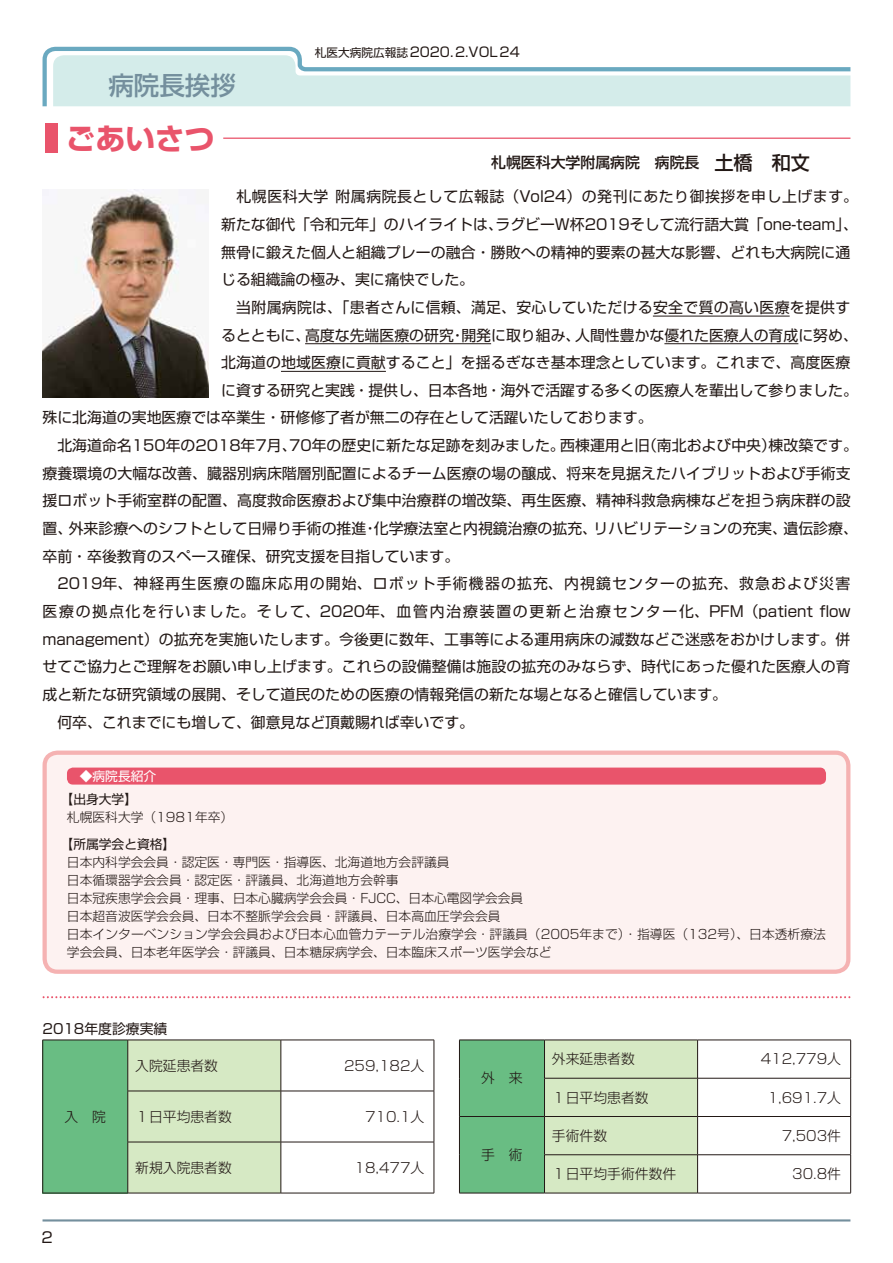
<style>
.page{position:relative;width:893px;height:1263px;background:#fff}
.page>*{position:absolute;margin:0;border:0;box-sizing:border-box;transform-origin:0 0}
.t1{font:700 29.7px "Shin Go Pro";color:#e9546b}
.t2{font:500 25.5px "Shin Go Pro";color:#748f9d}
.t3{font:14.85px "Shin Go Pro";letter-spacing:.005em;color:#221815}
.t4{font:14.85px "Shin Go Pro";letter-spacing:.115em;color:#221815}
.t5{font:14.85px "Shin Go Pro";letter-spacing:.075em;color:#221815}
.t6{font:14.85px "Shin Go Pro";letter-spacing:.035em;color:#221815}
.t7{font:500 14.85px "Shin Go Pro";color:#221815}
.t8{font:300 13.8px "Shin Go Pro";color:#221815}
.t9{font:13.8px "Shin Go Pro";color:#221815}
.t10{font:13.35px "Shin Go Pro";color:#221815}
.t11{font:300 12.75px/18.1px "Shin Go Pro";color:#221815}
.t12{font:12.75px "Shin Go Pro";color:#221815}
.t13{font:12.75px "Shin Go Pro";color:#fff}
.s1{font-size:11.7px}
.s2{font-size:19.2px}
</style>
<div class="page">
<svg style="left:42px;top:46px;width:809px;height:61px"></svg>
<svg style="left:53px;top:55px;width:797px;height:51px"></svg>
<hr style="left:43px;top:1219px;width:807px;height:2px;background:#748f9d">
<div style="left:45px;top:753px;width:803px;height:219px;background:#fdf2f1;border-radius:13px"></div>
<div style="left:43px;top:750px;width:807px;height:224px;border:4px solid #f5b2b2;border-radius:13px"></div>
<hr style="left:653px;top:316px;width:137px;height:1px;background:#221815">
<hr style="left:305px;top:343px;width:186px;height:1px;background:#221815">
<hr style="left:664px;top:343px;width:134px;height:1px;background:#221815">
<hr style="left:281px;top:371px;width:105px;height:1px;background:#221815">
<div style="left:45px;top:123px;width:12px;height:30px;background:#e9546b"></div>
<hr style="left:223px;top:138px;width:627px;height:1px;background:#e9546b">
<div style="left:43px;top:1040px;width:85px;height:153px;background:#69bd83"></div>
<div style="left:129px;top:1041px;width:152px;height:152px;background:#d6e9c4"></div>
<hr style="left:43px;top:1040px;width:85px;height:1px;background:#221815">
<hr style="left:42px;top:1040px;width:1px;height:51px;background:#221815">
<hr style="left:128px;top:1040px;width:153px;height:1px;background:#221815">
<hr style="left:128px;top:1040px;width:1px;height:51px;background:#221815">
<hr style="left:281px;top:1040px;width:153px;height:1px;background:#221815">
<hr style="left:281px;top:1040px;width:1px;height:51px;background:#221815">
<hr style="left:434px;top:1040px;width:1px;height:51px;background:#221815">
<hr style="left:42px;top:1091px;width:1px;height:51px;background:#221815">
<hr style="left:128px;top:1091px;width:153px;height:1px;background:#221815">
<hr style="left:128px;top:1091px;width:1px;height:51px;background:#221815">
<hr style="left:281px;top:1091px;width:153px;height:1px;background:#221815">
<hr style="left:281px;top:1091px;width:1px;height:51px;background:#221815">
<hr style="left:434px;top:1091px;width:1px;height:51px;background:#221815">
<hr style="left:42px;top:1142px;width:1px;height:51px;background:#221815">
<hr style="left:128px;top:1142px;width:153px;height:1px;background:#221815">
<hr style="left:128px;top:1142px;width:1px;height:51px;background:#221815">
<hr style="left:281px;top:1142px;width:153px;height:1px;background:#221815">
<hr style="left:281px;top:1142px;width:1px;height:51px;background:#221815">
<hr style="left:434px;top:1142px;width:1px;height:51px;background:#221815">
<hr style="left:43px;top:1193px;width:85px;height:1px;background:#221815">
<hr style="left:128px;top:1193px;width:153px;height:1px;background:#221815">
<hr style="left:281px;top:1193px;width:153px;height:1px;background:#221815">
<svg style="left:460px;top:1041px;width:237px;height:152px;background:#add8ab"></svg>
<hr style="left:459px;top:1040px;width:85px;height:1px;background:#221815">
<hr style="left:459px;top:1040px;width:1px;height:38px;background:#221815">
<hr style="left:544px;top:1040px;width:154px;height:1px;background:#221815">
<hr style="left:544px;top:1040px;width:1px;height:38px;background:#221815">
<hr style="left:698px;top:1040px;width:153px;height:1px;background:#221815">
<hr style="left:697px;top:1040px;width:1px;height:38px;background:#221815">
<hr style="left:850px;top:1040px;width:1px;height:38px;background:#221815">
<hr style="left:459px;top:1078px;width:1px;height:38px;background:#221815">
<hr style="left:544px;top:1078px;width:154px;height:1px;background:#221815">
<hr style="left:544px;top:1078px;width:1px;height:38px;background:#221815">
<hr style="left:698px;top:1078px;width:153px;height:1px;background:#221815">
<hr style="left:697px;top:1078px;width:1px;height:38px;background:#221815">
<hr style="left:850px;top:1078px;width:1px;height:38px;background:#221815">
<hr style="left:459px;top:1116px;width:85px;height:1px;background:#221815">
<hr style="left:459px;top:1117px;width:1px;height:38px;background:#221815">
<hr style="left:544px;top:1116px;width:154px;height:1px;background:#221815">
<hr style="left:544px;top:1117px;width:1px;height:37px;background:#221815">
<hr style="left:698px;top:1116px;width:153px;height:1px;background:#221815">
<hr style="left:697px;top:1117px;width:1px;height:37px;background:#221815">
<hr style="left:850px;top:1117px;width:1px;height:37px;background:#221815">
<hr style="left:459px;top:1155px;width:1px;height:38px;background:#221815">
<hr style="left:544px;top:1154px;width:154px;height:1px;background:#221815">
<hr style="left:544px;top:1155px;width:1px;height:38px;background:#221815">
<hr style="left:698px;top:1154px;width:153px;height:1px;background:#221815">
<hr style="left:697px;top:1155px;width:1px;height:38px;background:#221815">
<hr style="left:850px;top:1155px;width:1px;height:38px;background:#221815">
<hr style="left:459px;top:1193px;width:85px;height:1px;background:#221815">
<hr style="left:544px;top:1193px;width:154px;height:1px;background:#221815">
<hr style="left:698px;top:1193px;width:153px;height:1px;background:#221815">
<div style="left:67px;top:767px;width:759px;height:17px;background:#e9546b;border-radius:6px"></div>
<svg style="left:44px;top:996px;width:806px;height:2px"></svg>
<img style="left:43px;top:189px;width:165px;height:209px">
<p class="t10" style="left:315px;top:41px;width:207px"><span class="s1">札医大病院広報誌</span>2020.2.VOL24</p>
<h2 class="t2" style="left:108px;top:64px;width:129px">病院長挨拶</h2>
<h1 class="t1" style="left:66px;top:115px;width:150px">ごあいさつ</h1>
<p class="t6" style="left:221px;top:184px;width:638px">　札幌医科大学 附属病院長として広報誌（Vol24）の発刊にあたり御挨拶を申し上げます。</p>
<p class="t3" style="left:221px;top:212px;width:638px">新たな御代「令和元年」のハイライトは、ラグビーW杯2019そして流行語大賞「one-team」、</p>
<p class="t3" style="left:221px;top:240px;width:631px">無骨に鍛えた個人と組織プレーの融合・勝敗への精神的要素の甚大な影響、どれも大病院に通</p>
<p class="t3" style="left:221px;top:267px;width:254px">じる組織論の極み、実に痛快でした。</p>
<p class="t3" style="left:221px;top:295px;width:631px">　当附属病院は、「患者さんに信頼、満足、安心していただける安全で質の高い医療を提供す</p>
<p class="t3" style="left:221px;top:323px;width:638px">るとともに、高度な先端医療の研究・開発に取り組み、人間性豊かな優れた医療人の育成に努め、</p>
<p class="t3" style="left:221px;top:350px;width:631px">北海道の地域医療に貢献すること」を揺るぎなき基本理念としています。これまで、高度医療</p>
<p class="t3" style="left:221px;top:378px;width:638px">に資する研究と実践・提供し、日本各地・海外で活躍する多くの医療人を輩出して参りました。</p>
<p class="t3" style="left:43px;top:406px;width:612px">殊に北海道の実地医療では卒業生・研修修了者が無二の存在として活躍いたしております。</p>
<p class="t3" style="left:43px;top:433px;width:817px">　北海道命名150年の2018年7月、70年の歴史に新たな足跡を刻みました。西棟運用と旧（南北および中央）棟改築です。</p>
<p class="t3" style="left:43px;top:461px;width:810px">療養環境の大幅な改善、臓器別病床階層別配置によるチーム医療の場の醸成、将来を見据えたハイブリットおよび手術支</p>
<p class="t3" style="left:43px;top:488px;width:810px">援ロボット手術室群の配置、高度救命医療および集中治療群の増改築、再生医療、精神科救急病棟などを担う病床群の設</p>
<p class="t3" style="left:43px;top:516px;width:817px">置、外来診療へのシフトとして日帰り手術の推進・化学療法室と内視鏡治療の拡充、リハビリテーションの充実、遺伝診療、</p>
<p class="t3" style="left:43px;top:544px;width:418px">卒前・卒後教育のスペース確保、研究支援を目指しています。</p>
<p class="t5" style="left:43px;top:571px;width:809px">　2019年、神経再生医療の臨床応用の開始、ロボット手術機器の拡充、内視鏡センターの拡充、救急および災害</p>
<p class="t4" style="left:43px;top:599px;width:810px">医療の拠点化を行いました。そして、2020年、血管内治療装置の更新と治療センター化、PFM（patient flow</p>
<p class="t3" style="left:43px;top:627px;width:809px">management）の拡充を実施いたします。今後更に数年、工事等による運用病床の減数などご迷惑をおかけします。併</p>
<p class="t3" style="left:43px;top:654px;width:810px">せてご協力とご理解をお願い申し上げます。これらの設備整備は施設の拡充のみならず、時代にあった優れた医療人の育</p>
<p class="t3" style="left:43px;top:682px;width:686px">成と新たな研究領域の展開、そして道民のための医療の情報発信の新たな場となると確信しています。</p>
<p class="t3" style="left:43px;top:710px;width:433px">　何卒、これまでにも増して、御意見など頂戴賜れば幸いです。</p>
<p class="t7" style="left:491px;top:150px;width:320px">札幌医科大学附属病院　病院長　<span class="s2">土橋　和文</span></p>
<p class="t13" style="left:67px;top:766px;width:91px">　◆病院長紹介</p>
<p class="t12" style="left:61px;top:789px;width:78px">【出身大学】</p>
<p class="t11" style="left:67px;top:807px;width:168px">札幌医科大学（1981年卒）</p>
<p class="t12" style="left:61px;top:834px;width:116px">【所属学会と資格】</p>
<p class="t11" style="left:67px;top:851px;width:760px">日本内科学会会員・認定医・専門医・指導医、北海道地方会評議員<br>日本循環器学会会員・認定医・評議員、北海道地方会幹事<br>日本冠疾患学会会員・理事、日本心臓病学会会員・FJCC、日本心電図学会会員<br>日本超音波医学会会員、日本不整脈学会会員・評議員、日本高血圧学会会員<br>日本インターベンション学会会員および日本心血管カテーテル治療学会・評議員（2005年まで）・指導医（132号）、日本透析療法学会会員、日本老年医学会・評議員、日本糖尿病学会、日本臨床スポーツ医学会など</p>
<p class="t9" style="left:43px;top:1017px;width:126px">2018年度診療実績</p>
<p class="t8" style="left:65px;top:1105px;width:43px">入　院</p>
<p class="t3" style="left:41px;top:1225px;width:13px">2</p>
<p class="t8" style="left:135px;top:1054px;width:84px">入院延患者数</p>
<p class="t8" style="left:344px;top:1054px;width:82px">259,182人</p>
<p class="t8" style="left:135px;top:1105px;width:98px">１日平均患者数</p>
<p class="t8" style="left:365px;top:1105px;width:61px">710.1人</p>
<p class="t8" style="left:135px;top:1156px;width:98px">新規入院患者数</p>
<p class="t8" style="left:354px;top:1156px;width:71px">18,477人</p>
<p class="t8" style="left:481px;top:1067px;width:43px">外　来</p>
<p class="t8" style="left:481px;top:1143px;width:43px">手　術</p>
<p class="t8" style="left:552px;top:1048px;width:84px">外来延患者数</p>
<p class="t8" style="left:761px;top:1048px;width:82px">412,779人</p>
<p class="t8" style="left:552px;top:1086px;width:98px">１日平均患者数</p>
<p class="t8" style="left:768px;top:1086px;width:75px">1,691.7人</p>
<p class="t8" style="left:552px;top:1124px;width:57px">手術件数</p>
<p class="t8" style="left:782px;top:1124px;width:61px">7,503件</p>
<p class="t8" style="left:552px;top:1162px;width:126px">１日平均手術件数件</p>
<p class="t8" style="left:792px;top:1162px;width:50px">30.8件</p>
</div>
